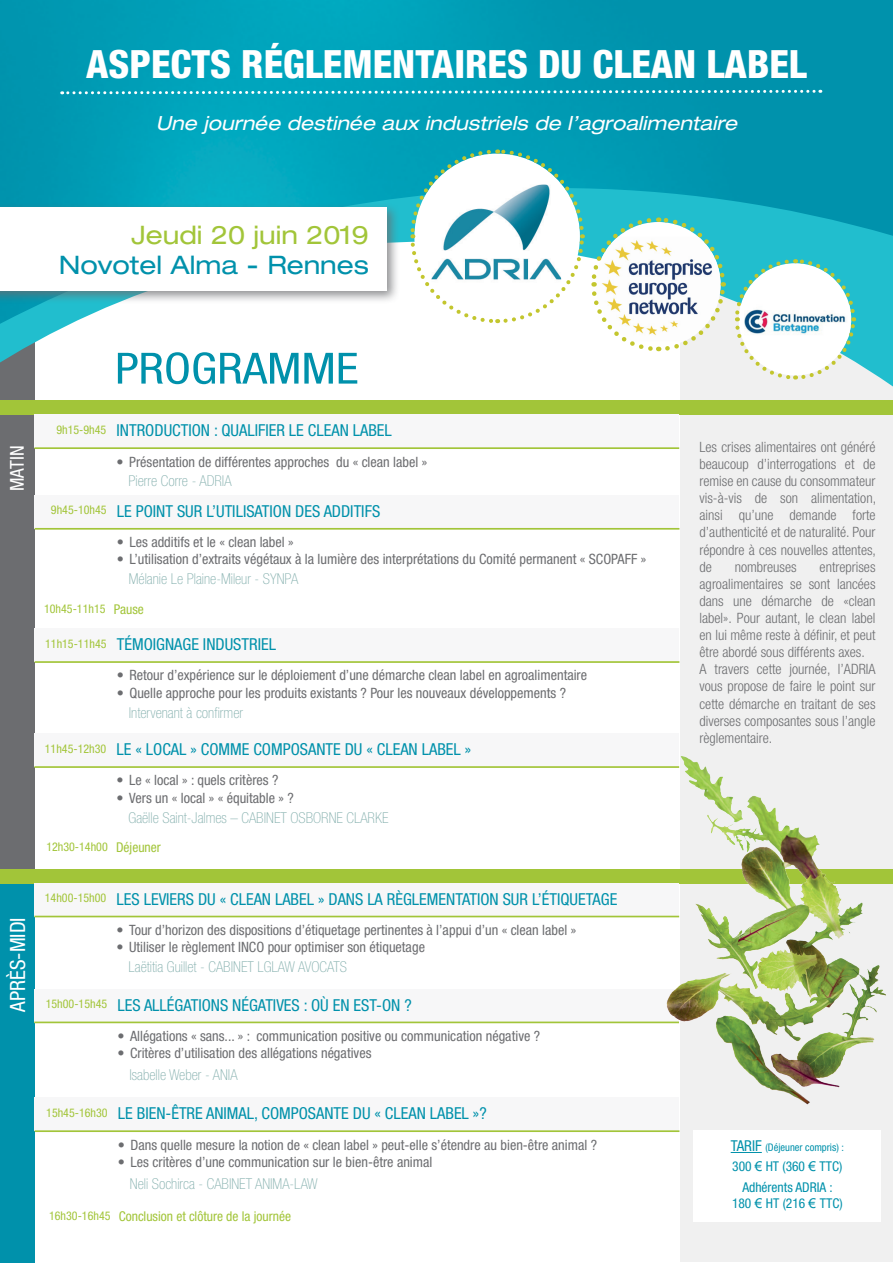
<style>
.page{position:relative;width:893px;height:1263px;background:#fff}
.page>*{position:absolute;margin:0;border:0;box-sizing:border-box;transform-origin:0 0}
.t1{font:800 condensed 39px "Helvetica Neue";color:#fff}
.t2{font:expanded 25.5px "Helvetica Neue";color:#0091ab}
.t3{font:expanded 25.5px "Helvetica Neue";color:#a2c539}
.t4{font:condensed 21px "Helvetica Neue";color:#fff}
.t5{font:italic expanded 19.5px "Helvetica Neue";color:#fff}
.t6{font:condensed 19.2px "Helvetica Neue";color:#fff}
.t7{font:condensed 16.5px "Helvetica Neue";color:#0091ab}
.t8{font:100 condensed 15px "Helvetica Neue";color:#85b0ae}
.t9{font:condensed 14.25px "Helvetica Neue";color:#6c6d70}
.t10{font:300 condensed 14.25px/17.1px "Helvetica Neue";color:#6c6d70;text-align:justify}
.t11{font:condensed 13.5px/20.4px "Helvetica Neue";color:#0091ab;text-align:center}
.t12{font:condensed 13.5px "Helvetica Neue";color:#a2c539}
.t13{font:condensed 12px "Helvetica Neue";color:#a2c539}
.t14{font:condensed 10.5px "Helvetica Neue";color:#0091ab}
.s1{font-size:13.5px}
.s2{font-size:12px}
.s3{font-size:15px}
.s4{font-family:"Arial";font-stretch:normal}
</style>
<div class="page">
<div style="left:0;top:276px;width:34px;height:660px;background:#6c6d70"></div>
<div style="left:680px;top:145px;width:213px;height:1117px;background:#f0f0f0"></div>
<svg style="left:0;top:324px;width:893px;height:77px"></svg>
<img style="left:0;top:0;width:893px;height:324px">
<div style="left:0;top:203px;width:401px;height:102px;background:#6c6d70;opacity:.75"></div>
<div style="left:0;top:207px;width:387px;height:84px;background:#fff"></div>
<svg style="left:733px;top:257px;width:124px;height:125px"></svg>
<svg style="left:62px;top:88px;width:759px;height:8px;background:#23a9bf"></svg>
<div style="left:0;top:878px;width:34px;height:385px;background:#0091ab"></div>
<svg style="left:408px;top:147px;width:319px;height:207px"></svg>
<div style="left:0;top:869px;width:893px;height:14px;background:#a2c539"></div>
<div style="left:0;top:401px;width:893px;height:14px;background:#a2c539"></div>
<div style="left:34px;top:1098px;width:645px;height:33px;background:#f7f7f8"></div>
<hr style="left:35px;top:1130px;width:644px;height:2px;background:#a2c539">
<div style="left:694px;top:1130px;width:187px;height:92px;background:#fff"></div>
<hr style="left:731px;top:1152px;width:31px;height:1px;background:#0091ab">
<div style="left:34px;top:989px;width:645px;height:33px;background:#f7f7f8"></div>
<hr style="left:34px;top:1021px;width:645px;height:2px;background:#a2c539">
<div style="left:34px;top:883px;width:645px;height:33px;background:#f7f7f8"></div>
<hr style="left:34px;top:916px;width:645px;height:1px;background:#a2c539">
<div style="left:34px;top:415px;width:645px;height:33px;background:#f7f7f8"></div>
<hr style="left:34px;top:447px;width:645px;height:2px;background:#a2c539">
<div style="left:34px;top:495px;width:645px;height:34px;background:#f7f7f8"></div>
<hr style="left:35px;top:528px;width:644px;height:2px;background:#a2c539">
<div style="left:34px;top:629px;width:645px;height:33px;background:#f7f7f8"></div>
<hr style="left:35px;top:661px;width:644px;height:2px;background:#a2c539">
<div style="left:34px;top:734px;width:645px;height:33px;background:#f7f7f8"></div>
<hr style="left:34px;top:766px;width:645px;height:2px;background:#a2c539">
<img style="left:657px;top:756px;width:236px;height:349px">
<h1 class="t1" style="left:86px;top:40px;width:722px">ASPECTS RÉGLEMENTAIRES DU CLEAN LABEL</h1>
<h3 class="t5" style="left:156px;top:111px;width:583px">Une journée destinée aux industriels de l’agroalimentaire</h3>
<h2 class="t3" style="left:131px;top:219px;width:239px">Jeudi 20 juin 2019</h2>
<h2 class="t2" style="left:59px;top:250px;width:312px">Novotel Alma - Rennes</h2>
<h3 class="t6" style="left:6px;top:491px;width:47px;rotate:-90deg">MATIN</h3>
<h3 class="t4" style="left:6px;top:1012px;width:96px;rotate:-90deg">APRÈS-MIDI</h3>
<p class="t13" style="left:56px;top:422px;width:51px">9h15-9h45</p>
<p class="t13" style="left:51px;top:503px;width:57px">9h45-10h45</p>
<p class="t7" style="left:117px;top:421px;width:277px">INTRODUCTION : QUALIFIER LE CLEAN LABEL</p>
<p class="t9" style="left:116px;top:453px;width:312px">• Présentation de différentes approches du « clean label »</p>
<p class="t8" style="left:129px;top:472px;width:104px">Pierre Corre - ADRIA</p>
<p class="t7" style="left:117px;top:502px;width:265px">LE POINT SUR L’UTILISATION DES ADDITIFS</p>
<p class="t9" style="left:117px;top:534px;width:179px">• Les additifs et le « clean label »</p>
<p class="t9" style="left:117px;top:551px;width:531px">• L’utilisation d’extraits végétaux à la lumière des interprétations du Comité permanent « SCOPAFF »</p>
<p class="t8" style="left:129px;top:571px;width:171px">Mélanie Le Plaine-Mileur - SYNPA</p>
<p class="t13" style="left:44px;top:601px;width:101px">10h45-11h15 <span class="s1">Pause</span></p>
<p class="t13" style="left:45px;top:636px;width:63px">11h15-11h45</p>
<p class="t13" style="left:45px;top:741px;width:63px">11h45-12h30</p>
<p class="t7" style="left:117px;top:635px;width:161px">TÉMOIGNAGE INDUSTRIEL</p>
<p class="t9" style="left:117px;top:667px;width:472px">• Retour d’expérience sur le déploiement d’une démarche clean label en agroalimentaire</p>
<p class="t9" style="left:117px;top:684px;width:451px">• Quelle approche pour les produits existants ? Pour les nouveaux développements ?</p>
<p class="t8" style="left:129px;top:704px;width:116px">Intervenant à confirmer</p>
<p class="t7" style="left:117px;top:740px;width:356px">LE « LOCAL » COMME COMPOSANTE DU « CLEAN LABEL »</p>
<p class="t9" style="left:116px;top:772px;width:163px">• Le « local » : quels critères ?</p>
<p class="t9" style="left:116px;top:789px;width:179px">• Vers un « local » « équitable » ?</p>
<p class="t8" style="left:129px;top:809px;width:261px">Gaëlle Saint-Jalmes – CABINET OSBORNE CLARKE</p>
<p class="t13" style="left:46px;top:839px;width:116px">12h30-14h00 <span class="s1">Déjeuner</span></p>
<p class="t13" style="left:45px;top:891px;width:63px">14h00-15h00</p>
<p class="t7" style="left:117px;top:889px;width:502px">LES LEVIERS DU « CLEAN LABEL » DANS LA RÈGLEMENTATION SUR L’ÉTIQUETAGE</p>
<p class="t9" style="left:116px;top:922px;width:461px">• Tour d’horizon des dispositions d’étiquetage pertinentes à l’appui d’un « clean label »</p>
<p class="t9" style="left:116px;top:939px;width:310px">• Utiliser le règlement INCO pour optimiser son étiquetage</p>
<p class="t8" style="left:129px;top:958px;width:220px">Laëtitia Guillet - CABINET LGLAW AVOCATS</p>
<p class="t13" style="left:46px;top:997px;width:63px">15h00-15h45</p>
<p class="t7" style="left:117px;top:995px;width:296px">LES ALLÉGATIONS NÉGATIVES : OÙ EN EST-ON ?</p>
<p class="t9" style="left:117px;top:1027px;width:424px">• Allégations « sans... » : communication positive ou communication négative ?</p>
<p class="t9" style="left:117px;top:1044px;width:256px">• Critères d’utilisation des allégations négatives</p>
<p class="t8" style="left:129px;top:1066px;width:110px">Isabelle Weber - ANIA</p>
<p class="t13" style="left:46px;top:1105px;width:63px">15h45-16h30</p>
<p class="t7" style="left:118px;top:1104px;width:370px">LE BIEN-ÊTRE ANIMAL, COMPOSANTE DU « CLEAN LABEL »?</p>
<p class="t9" style="left:118px;top:1136px;width:481px">• Dans quelle mesure la notion de « clean label » peut-elle s’étendre au bien-être animal ?</p>
<p class="t9" style="left:118px;top:1153px;width:316px">• Les critères d’une communication sur le bien-être animal</p>
<p class="t8" style="left:130px;top:1175px;width:189px">Neli Sochirca - CABINET ANIMA-LAW</p>
<p class="t12" style="left:49px;top:1208px;width:243px"><span class="s2">16h30-16h45</span> Conclusion et clôture de la journée</p>
<p class="t10" style="left:699px;top:438px;width:178px">Les crises alimentaires ont généré beaucoup d’interrogations et de remise en cause du consommateur vis-à-vis de son alimentation, ainsi qu’une demande forte d’authenticité et de naturalité. Pour répondre à ces nouvelles attentes, de</p>
<p class="t10" style="left:699px;top:558px;width:178px;text-align:left;text-indent:120px">entreprises agroalimentaires se sont lancées dans une démarche de «clean label». Pour autant, le clean label en lui même reste à définir, et peut être abordé sous différents axes.<br>A travers cette journée, l’ADRIA vous propose de faire le point sur cette démarche en traitant de ses diverses composantes sous l’angle règlementaire.</p>
<p class="t10" style="left:735px;top:558px;width:64px">nombreuses</p>
<p class="t14" style="left:731px;top:1141px;width:115px"><span class="s3">TARIF</span> (Déjeuner compris) :</p>
<p class="t11" style="left:732px;top:1156px;width:112px">300 <span class="s4">€</span> HT (360 <span class="s4">€</span> TTC)<br>Adhérents ADRIA :</p>
<p class="t11" style="left:732px;top:1193px;width:112px">180 <span class="s4">€</span> HT (216 <span class="s4">€</span> TTC)</p>
</div>
